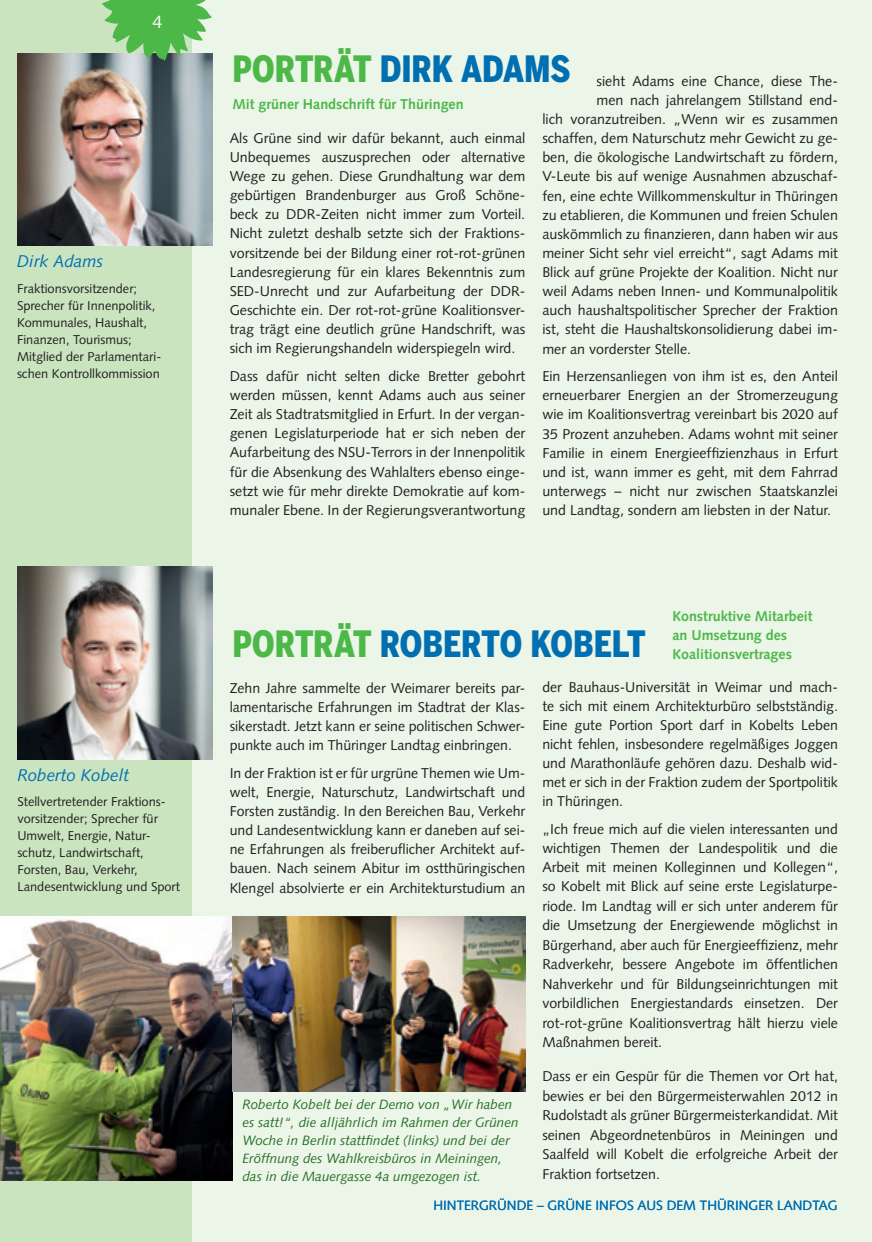
<style>
.page{position:relative;width:872px;height:1242px;background:#ebf5e8}
.page>*{position:absolute;margin:0;border:0;box-sizing:border-box;transform-origin:0 0}
.t1{font:900 36px "Benton Sans Cond";color:#006fb1;scale:.94 1}
.t2{font:18px "Syntax";color:#fff}
.t3{font:italic 17.1px "Syntax";color:#006fb1}
.t4{font:14.25px/19px "Syntax";color:#231f20;text-align:justify}
.t5{font:700 14.25px/19px "Syntax";color:#4cb848}
.t6{font:italic 13.5px/18px "Syntax";color:#266f25}
.t7{font:13.5px "Syntax";color:#006fb1}
.t8{font:12.75px/17.1px "Syntax";color:#231f20}
.s1{color:#4cb848}
</style>
<div class="page">
<div style="left:0;top:0;width:191px;height:1242px;background:#cae4c0"></div>
<img style="left:17px;top:53px;width:196px;height:193px">
<img style="left:18px;top:566px;width:195px;height:193px">
<img style="left:0;top:916px;width:232px;height:264px">
<img style="left:232px;top:916px;width:293px;height:175px">
<svg style="left:102px;top:0;width:111px;height:61px"></svg>
<p class="t2" style="left:152px;top:11px;width:12px">4</p>
<p class="t3" style="left:17px;top:251px;width:88px">Dirk Adams</p>
<p class="t8" style="left:17px;top:280px;width:146px">Fraktionsvorsitzender;<br>Sprecher für Innenpolitik,<br>Kommunales, Haushalt,<br>Finanzen, Tourismus;<br>Mitglied der Parlamentari&shy;schen Kontrollkommission</p>
<p class="t3" style="left:17px;top:764px;width:113px">Roberto Kobelt</p>
<p class="t8" style="left:17px;top:793px;width:164px">Stellvertretender Fraktions&shy;vorsitzender; Sprecher für<br>Umwelt, Energie, Natur&shy;schutz, Landwirtschaft,<br>Forsten, Bau, Verkehr,<br>Landesentwicklung und Sport</p>
<h1 class="t1" style="left:232px;top:48px;width:361px"><span class="s1">PORTRÄT</span> DIRK ADAMS</h1>
<p class="t5" style="left:232px;top:95px;width:233px">Mit grüner Handschrift für Thüringen</p>
<p class="t4" style="left:596px;top:71px;width:243px">sieht Adams eine Chance, diese The-</p>
<p class="t4" style="left:596px;top:90px;width:243px">men nach jahrelangem Stillstand end-</p>
<p class="t4" style="left:542px;top:110px;width:297px">lich voranzutreiben. „Wenn wir es zusammen</p>
<p class="t4" style="left:542px;top:129px;width:297px">schaffen, dem Naturschutz mehr Gewicht zu ge-</p>
<p class="t4" style="left:542px;top:148px;width:297px">ben, die ökologische Landwirtschaft zu fördern,</p>
<p class="t4" style="left:542px;top:167px;width:297px">V-Leute bis auf wenige Ausnahmen abzuschaf-</p>
<p class="t4" style="left:542px;top:186px;width:297px">fen, eine echte Willkommenskultur in Thüringen</p>
<p class="t4" style="left:542px;top:205px;width:297px">zu etablieren, die Kommunen und freien Schulen</p>
<p class="t4" style="left:542px;top:224px;width:297px">auskömmlich zu finanzieren, dann haben wir aus</p>
<p class="t4" style="left:542px;top:243px;width:297px">meiner Sicht sehr viel erreicht“, sagt Adams mit</p>
<p class="t4" style="left:542px;top:263px;width:297px">Blick auf grüne Projekte der Koalition. Nicht nur</p>
<p class="t4" style="left:542px;top:282px;width:297px">weil Adams neben Innen- und Kommunalpolitik</p>
<p class="t4" style="left:542px;top:301px;width:297px">auch haushaltspolitischer Sprecher der Fraktion</p>
<p class="t4" style="left:542px;top:320px;width:297px">ist, steht die Haushaltskonsolidierung dabei im-</p>
<p class="t4" style="left:542px;top:339px;width:150px">mer an vorderster Stelle.</p>
<p class="t4" style="left:542px;top:367px;width:297px">Ein Herzensanliegen von ihm ist es, den Anteil erneuerbarer Energien an der Stromerzeugung wie im Koalitionsvertrag vereinbart bis 2020 auf 35 Prozent anzuheben. Adams wohnt mit seiner Familie in einem Energieeffizienzhaus in Erfurt und ist, wann immer es geht, mit dem Fahrrad unterwegs – nicht nur zwischen Staatskanzlei und Landtag, sondern am liebsten in der Natur.</p>
<p class="t4" style="left:230px;top:128px;width:297px">Als Grüne sind wir dafür bekannt, auch einmal Unbequemes auszusprechen oder alternative Wege zu gehen. Diese Grundhaltung war dem gebürtigen Brandenburger aus Groß Schöne&shy;beck zu DDR-Zeiten nicht immer zum Vorteil.<br>Nicht zuletzt deshalb setzte sich der Fraktions&shy;vorsitzende bei der Bildung einer rot-rot-grünen Landesregierung für ein klares Bekenntnis zum SED-Unrecht und zur Aufarbeitung der DDR-Geschichte ein. Der rot-rot-grüne Koalitionsver&shy;trag trägt eine deutlich grüne Handschrift, was sich im Regierungshandeln widerspiegeln wird.</p>
<p class="t4" style="left:230px;top:366px;width:297px">Dass dafür nicht selten dicke Bretter gebohrt werden müssen, kennt Adams auch aus seiner Zeit als Stadtratsmitglied in Erfurt. In der vergan&shy;genen Legislaturperiode hat er sich neben der Aufarbeitung des NSU-Terrors in der Innenpolitik für die Absenkung des Wahlalters ebenso einge&shy;setzt wie für mehr direkte Demokratie auf kom&shy;munaler Ebene. In der Regierungsverantwortung</p>
<h1 class="t1" style="left:232px;top:623px;width:441px"><span class="s1">PORTRÄT</span> ROBERTO KOBELT</h1>
<p class="t5" style="left:672px;top:607px;width:142px">Konstruktive Mitarbeit an Umsetzung des<br>Koalitionsvertrages</p>
<p class="t4" style="left:230px;top:678px;width:297px">Zehn Jahre sammelte der Weimarer bereits par&shy;lamentarische Erfahrungen im Stadtrat der Klas&shy;sikerstadt. Jetzt kann er seine politischen Schwer&shy;punkte auch im Thüringer Landtag einbringen.</p>
<p class="t4" style="left:230px;top:763px;width:297px">In der Fraktion ist er für urgrüne Themen wie Um&shy;welt, Energie, Naturschutz, Landwirtschaft und Forsten zuständig. In den Bereichen Bau, Verkehr und Landesentwicklung kann er daneben auf sei&shy;ne Erfahrungen als freiberuflicher Architekt auf&shy;bauen. Nach seinem Abitur im ostthüringischen Klengel absolvierte er ein Architekturstudium an</p>
<p class="t6" style="left:242px;top:1095px;width:278px">Roberto Kobelt bei der Demo von „Wir haben es satt!“, die alljährlich im Rahmen der Grünen Woche in Berlin stattfindet (links) und bei der Eröffnung des Wahlkreisbüros in Meiningen, das in die Mauergasse 4a umgezogen ist.</p>
<p class="t4" style="left:542px;top:677px;width:297px">der Bauhaus-Universität in Weimar und mach&shy;te sich mit einem Architekturbüro selbstständig.<br>Eine gute Portion Sport darf in Kobelts Leben nicht fehlen, insbesondere regelmäßiges Joggen und Marathonläufe gehören dazu. Deshalb wid&shy;met er sich in der Fraktion zudem der Sportpolitik in Thüringen.</p>
<p class="t4" style="left:542px;top:819px;width:297px">„Ich freue mich auf die vielen interessanten und wichtigen Themen der Landespolitik und die Arbeit mit meinen Kolleginnen und Kollegen“, so Kobelt mit Blick auf seine erste Legislaturpe&shy;riode. Im Landtag will er sich unter anderem für die Umsetzung der Energiewende möglichst in Bürgerhand, aber auch für Energieeffizienz, mehr Radverkehr, bessere Angebote im öffentlichen Nahverkehr und für Bildungseinrichtungen mit vorbildlichen Energiestandards einsetzen. Der rot-rot-grüne Koalitionsvertrag hält hierzu viele Maßnahmen bereit.</p>
<p class="t4" style="left:542px;top:1066px;width:297px;line-height:19.5px">Dass er ein Gespür für die Themen vor Ort hat, bewies er bei den Bürgermeisterwahlen 2012 in Rudolstadt als grüner Bürgermeisterkandidat. Mit seinen Abgeordnetenbüros in Meiningen und Saalfeld will Kobelt die erfolgreiche Arbeit der Fraktion fortsetzen.</p>
<p class="t7" style="left:433px;top:1197px;width:19px">Hintergründe</p>
<p class="t7" style="left:595px;top:1197px;width:9px">infos</p>
<p class="t7" style="left:637px;top:1197px;width:10px">aus</p>
<p class="t7" style="left:667px;top:1197px;width:50px">dem Thüringer</p>
<p class="t7" style="left:777px;top:1197px;width:10px">Landtag</p>
<p class="t7" style="left:447px;top:1197px;width:392px">ntergründe – Grüneüne nfos us e h üringer andtag</p>
</div>
